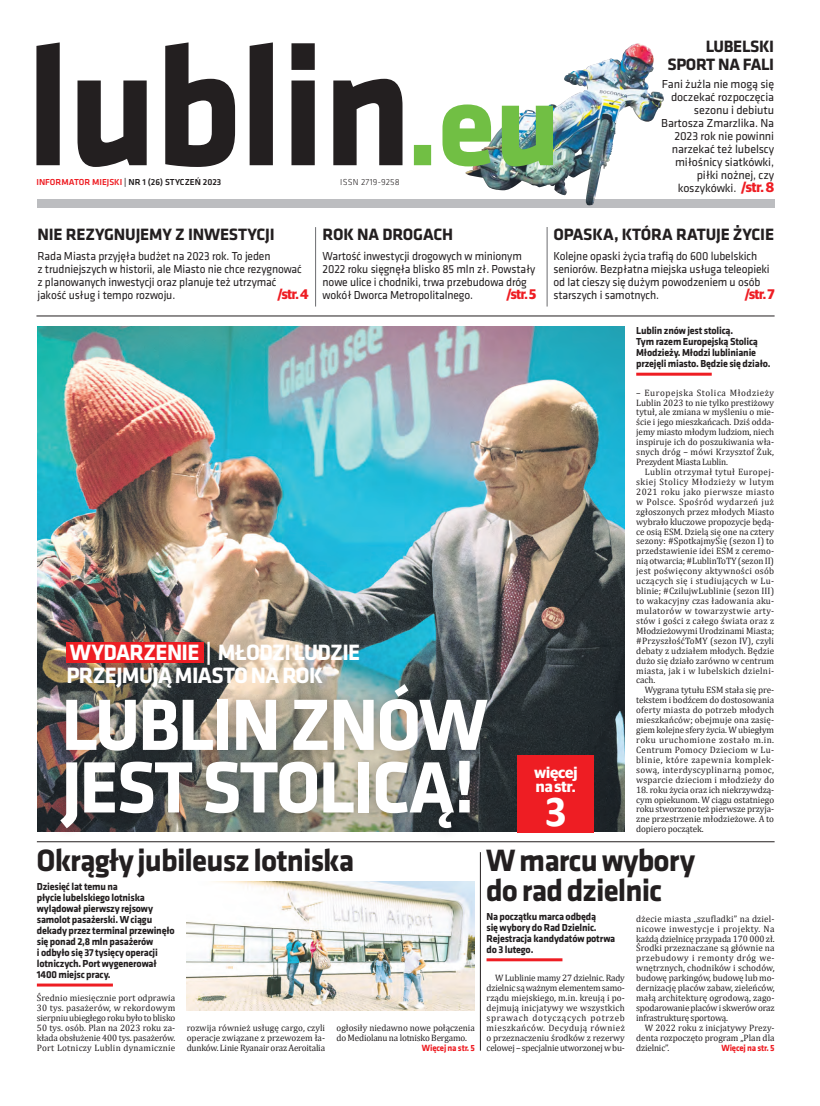
<style>
.page{position:relative;width:820px;height:1106px;background:#fff}
.page>*{position:absolute;margin:0;border:0;box-sizing:border-box;transform-origin:0 0}
.T_90_Klavika_wers{font:700 75.2px/62.5px "Klavika";letter-spacing:-.03em;color:#fff}
.t1{font:700 44.4px "Calibri";color:#fff}
.T_32_Klavika{font:700 32px/30px "Klavika";letter-spacing:-.03em;color:#231f20}
._02_poddtytul{font:700 23px/23px "Klavika";letter-spacing:-.03em;color:#fff}
._01_ZAJAWKA_Tytuł{font:700 17px/18px "Klavika";letter-spacing:-.01em;color:#231f20;text-align:right}
.t2{font:700 15.5px/13.3px "Guardian Sans";letter-spacing:-.005em;color:#fff}
._01_Zajawka_tekst{font:700 14px "Guardian Sans";letter-spacing:-.045em;color:#ee1d23;scale:.95 1}
._01_Zajawka_tekst-2{font:12px/13px "Klavika";letter-spacing:-.01em;color:#231f20;scale:.96 1}
._01_Zajawka_tekst-3{font:12px/13px "Klavika";letter-spacing:-.01em;color:#231f20;text-align:right}
._02_lead_z_kreska{font:700 10.5px/11px "Klavika";letter-spacing:-.02em;color:#231f20;scale:.96 1}
._02_TEKST_Normal_wci{font:9.3px/9.9px "Cambria";color:#231f20;text-align:justify}
._02_TEKST_Normal{font:9.3px/9.9px "Cambria";letter-spacing:-.01em;color:#231f20;text-align:justify}
._02_TEKST_Normal_wci-2{font:700 9.3px "Klavika";letter-spacing:-.02em;color:#ee1d23;scale:.95 1}
.t3{font:500 9px "Klavika";color:#231f20}
.t4{font:300 9px "Klavika";letter-spacing:.02em;color:#231f20}
.s1{color:#ee1d23}
.s2{font-family:"Guardian Sans";font-weight:700;font-size:14px;color:#ee1d23}
</style>
<div class="page">
<div style="left:37px;top:199px;width:737px;height:9px;background:#bcbdc0"></div>
<img style="left:465px;top:44px;width:170px;height:146px">
<hr style="left:636px;top:373px;width:75px;height:3px;background:#ee1d23">
<svg style="left:36px;top:42px;width:366px;height:125px"></svg>
<hr style="left:315px;top:227px;width:1px;height:79px;background:#6c6d70">
<hr style="left:546px;top:227px;width:1px;height:79px;background:#6c6d70">
<hr style="left:36px;top:315px;width:738px;height:1px;background:#231f20">
<svg style="left:414px;top:104px;width:139px;height:62px"></svg>
<hr style="left:37px;top:841px;width:737px;height:1px;background:#231f20">
<hr style="left:37px;top:983px;width:76px;height:3px;background:#ee1d23">
<hr style="left:486px;top:958px;width:76px;height:3px;background:#ee1d23">
<img style="left:187px;top:882px;width:288px;height:129px">
<hr style="left:480px;top:852px;width:1px;height:198px;background:#231f20">
<img style="left:38px;top:326px;width:586px;height:505px">
<div style="left:49px;top:673px;width:449px;height:166px;background:#231f20;opacity:.3"></div>
<div style="left:66px;top:642px;width:137px;height:21px;background:#ee1d23"></div>
<div style="left:517px;top:755px;width:77px;height:77px;background:#ee1d23"></div>
<p class="t3" style="left:36px;top:177px;width:186px"><span class="s1">INFORMATOR MIEJSKI</span> | NR 1 (26) STYCZEŃ 2023</p>
<p class="t4" style="left:340px;top:177px;width:61px">ISSN 2719-9258</p>
<p class="_01_ZAJAWKA_Tytuł" style="left:667px;top:38px;width:108px">LUBELSKI<br>SPORT NA FALI</p>
<p class="_01_Zajawka_tekst-3" style="left:661px;top:77px;width:114px">Fani żużla nie mogą się doczekać rozpoczęcia sezonu i debiutu<br>Bartosza Zmarzlika. Na<br>2023 rok nie powinni narzekać też lubelscy miłośnicy siatkówki, piłki nożnej, czy koszykówki. <span class="s2">/str. 8</span></p>
<p class="_01_ZAJAWKA_Tytuł" style="left:37px;top:225px;width:239px">NIE REZYGNUJEMY Z INWESTYCJI</p>
<p class="_01_Zajawka_tekst-2" style="left:37px;top:250px;width:277px">Rada Miasta przyjęła budżet na 2023 rok. To jeden<br>z trudniejszych w historii, ale Miasto nie chce rezygnować z planowanych inwestycji oraz planuje też utrzymać jakość usług i tempo rozwoju.</p>
<p class="_01_Zajawka_tekst" style="left:277px;top:284px;width:34px">/str. 4</p>
<p class="_01_ZAJAWKA_Tytuł" style="left:322px;top:225px;width:132px">ROK NA DROGACH</p>
<p class="_01_Zajawka_tekst-2" style="left:322px;top:249px;width:223px">Wartość inwestycji drogowych w minionym 2022 roku sięgnęła blisko 85 mln zł. Powstały nowe ulice i chodniki, trwa przebudowa dróg wokół Dworca Metropolitalnego.</p>
<p class="_01_Zajawka_tekst" style="left:506px;top:283px;width:33px">/str. 5</p>
<p class="_01_ZAJAWKA_Tytuł" style="left:553px;top:225px;width:222px">OPASKA, KTÓRA RATUJE ŻYCIE</p>
<p class="_01_Zajawka_tekst-2" style="left:553px;top:250px;width:227px">Kolejne opaski życia trafią do 600 lubelskich seniorów. Bezpłatna miejska usługa teleopieki od lat cieszy się dużym powodzeniem u osób starszych i samotnych.</p>
<p class="_01_Zajawka_tekst" style="left:744px;top:284px;width:33px">/str. 7</p>
<p class="_02_poddtytul" style="left:66px;top:641px;width:295px">WYDARZENIE | MŁODZI LUDZIE<br>PRZEJMUJĄ MIASTO NA ROK</p>
<p class="T_90_Klavika_wers" style="left:61px;top:695px;width:428px">LUBLIN ZNÓW<br>JEST STOLICĄ!</p>
<p class="t2" style="left:534px;top:765px;width:45px">więcej na str.</p>
<p class="t1" style="left:544px;top:779px;width:24px">3</p>
<p class="_02_lead_z_kreska" style="left:636px;top:325px;width:141px">Lublin znów jest stolicą.<br>Tym razem Europejską Stolicą<br>Młodzieży. Młodzi lublinianie przejęli miasto. Będzie się działo.</p>
<p class="_02_TEKST_Normal" style="left:636px;top:387px;width:139px">– Europejska Stolica Młodzieży Lublin 2023 to nie tylko prestiżowy tytuł, ale zmiana w myśleniu o mie&shy;ście i jego mieszkańcach. Dziś odda&shy;jemy miasto młodym ludziom, niech inspiruje ich do poszukiwania wła&shy;snych dróg – mówi Krzysztof Żuk, Prezydent Miasta Lublin.</p>
<p class="_02_TEKST_Normal_wci" style="left:636px;top:467px;width:139px;text-indent:9px">Lublin otrzymał tytuł Europej&shy;skiej Stolicy Młodzieży w lutym 2021 roku jako pierwsze miasto w Polsce. Spośród wydarzeń już zgłoszonych przez młodych Miasto wybrało kluczowe propozycje będą&shy;ce osią ESM. Dzielą się one na cztery sezony: #SpotkajmySię (sezon I) to przedstawienie idei ESM z ceremo&shy;nią otwarcia; #LublinToTY (sezon II) jest poświęcony aktywności osób uczących się i studiujących w Lu&shy;blinie; #CzilujwLublinie (sezon III) to wakacyjny czas ładowania aku&shy;mulatorów w towarzystwie arty&shy;stów i gości z całego świata oraz z Młodzieżowymi Urodzinami Miasta; #PrzyszłośćToMY (sezon IV), czyli debaty z udziałem młodych. Będzie dużo się działo zarówno w centrum miasta, jak i w lubelskich dzielni&shy;cach.</p>
<p class="_02_TEKST_Normal_wci" style="left:636px;top:685px;width:139px;text-indent:9px">Wygrana tytułu ESM stała się pre&shy;tekstem i bodźcem do dostosowania oferty miasta do potrzeb młodych mieszkańców; obejmuje ona zasię&shy;giem kolejne sfery życia. W ubiegłym roku uruchomione zostało m.in.<br>Centrum Pomocy Dzieciom w Lu&shy;blinie, które zapewnia komplek&shy;sową, interdyscyplinarną pomoc, wsparcie dzieciom i młodzieży do</p>
<p class="_02_TEKST_Normal_wci" style="left:636px;top:784px;width:139px">18. roku życia oraz ich niekrzywdzą&shy;cym opiekunom. W ciągu ostatniego roku stworzono też pierwsze przyja&shy;zne przestrzenie młodzieżowe. A to dopiero początek.</p>
<p class="T_32_Klavika" style="left:36px;top:846px;width:319px">Okrągły jubileusz lotniska</p>
<p class="T_32_Klavika" style="left:486px;top:846px;width:210px">W marcu wybory do rad dzielnic</p>
<p class="_02_lead_z_kreska" style="left:37px;top:881px;width:145px">Dziesięć lat temu na<br>płycie lubelskiego lotniska wylądował pierwszy rejsowy samolot pasażerski. W ciągu dekady przez terminal przewinęło się ponad 2,8 mln pasażerów<br>i odbyło się 37 tysięcy operacji lotniczych. Port wygenerował<br>1400 miejsc pracy.</p>
<p class="_02_TEKST_Normal" style="left:37px;top:992px;width:140px">Średnio miesięcznie port odprawia 30 tys. pasażerów, w rekordowym sierpniu ubiegłego roku było to blisko 50 tys. osób. Plan na 2023 roku za&shy;kłada obsłużenie 400 tys. pasażerów.<br>Port Lotniczy Lublin dynamicznie</p>
<p class="_02_lead_z_kreska" style="left:486px;top:910px;width:135px">Na początku marca odbędą<br>się wybory do Rad Dzielnic.<br>Rejestracja kandydatów potrwa do 3 lutego.</p>
<p class="_02_TEKST_Normal_wci" style="left:486px;top:973px;width:140px;text-indent:9px">W Lublinie mamy 27 dzielnic. Rady dzielnic są ważnym elementem samo&shy;rządu miejskiego, m.in. kreują i po&shy;dejmują inicjatywy we wszystkich sprawach dotyczących potrzeb mieszkańców. Decydują również o przeznaczeniu środków z rezerwy celowej – specjalnie utworzonej wbu-</p>
<p class="_02_TEKST_Normal_wci" style="left:636px;top:913px;width:140px">dżecie miasta „szufladki” na dziel&shy;nicowe inwestycje i projekty. Na każdą dzielnicę przypada 170 000 zł.<br>Środki przeznaczane są głównie na przebudowy i remonty dróg we&shy;wnętrznych, chodników i schodów, budowę parkingów, budowę lub mo&shy;dernizację placów zabaw, zieleńców, małą architekturę ogrodową, zago&shy;spodarowanie placów i skwerów oraz infrastrukturę sportową.</p>
<p class="_02_TEKST_Normal_wci" style="left:636px;top:1022px;width:140px;text-indent:9px">W 2022 roku z inicjatywy Prezy&shy;denta rozpoczęto program „Plan dla dzielnic”.</p>
<p class="_02_TEKST_Normal" style="left:187px;top:1022px;width:140px">rozwija również usługę cargo, czyli operacje związane z przewozem ła&shy;dunków. Linie Ryanair oraz Aeroitalia</p>
<p class="_02_TEKST_Normal" style="left:336px;top:1022px;width:140px">ogłosiły niedawno nowe połączenia do Mediolanu na lotnisko Bergamo.</p>
<p class="_02_TEKST_Normal_wci-2" style="left:421px;top:1042px;width:57px">Więcej na str. 5</p>
<p class="_02_TEKST_Normal_wci-2" style="left:721px;top:1042px;width:57px">Więcej na str. 5</p>
</div>
